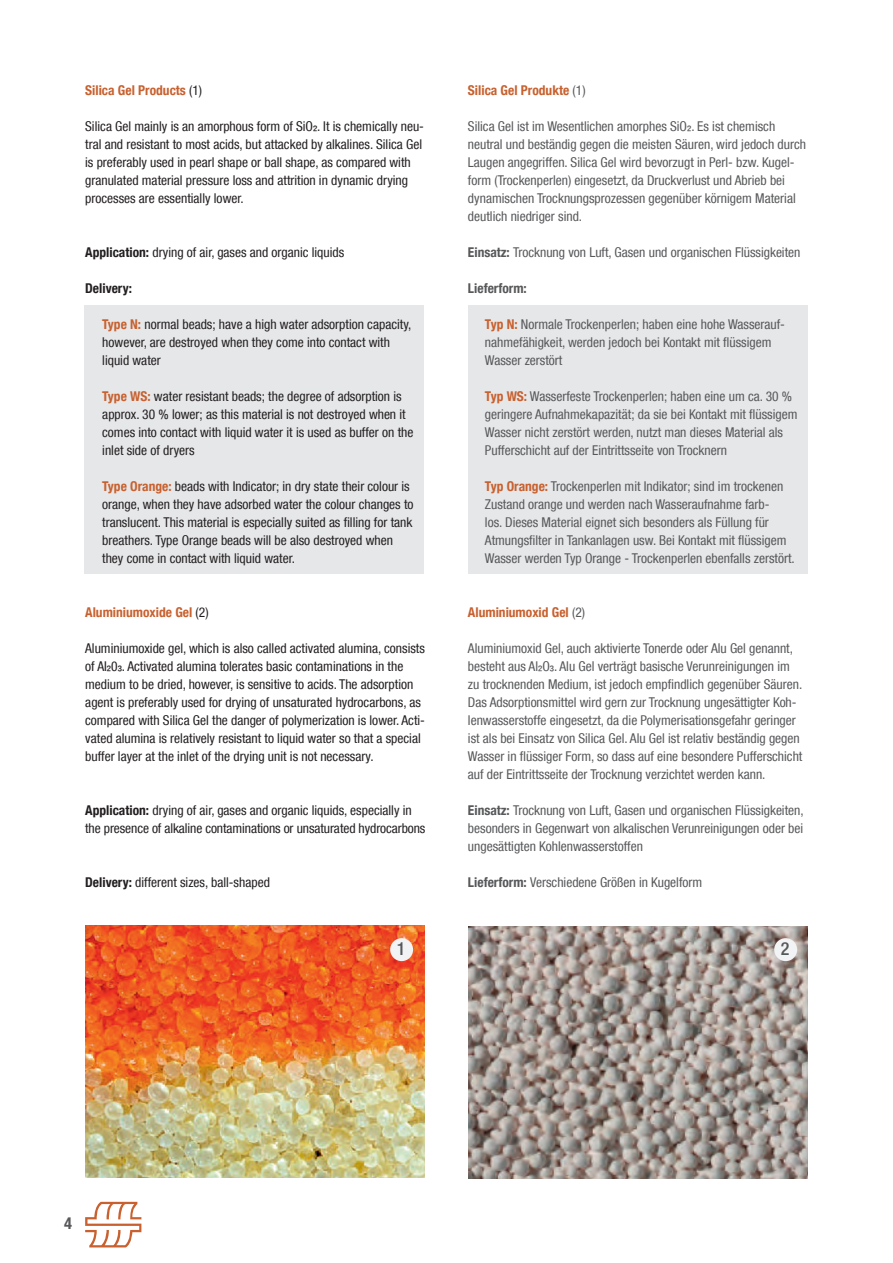
<style>
.page{position:relative;width:893px;height:1263px;background:#fff}
.page>*{position:absolute;margin:0;border:0;box-sizing:border-box;transform-origin:0 0}
.t1{font:500 condensed 18px "Helvetica Neue LT Com";color:#57585a}
.t2{font:700 condensed 16.5px "Helvetica Neue LT Com";color:#57585a}
.t3{font:condensed 13.5px/18px "Helvetica Neue LT Com";color:#57585a}
.t4{font:condensed 13.5px/18px "Helvetica Neue LT Com";color:#231f20}
.t5{font:700 condensed 13.5px "Helvetica Neue LT Com";color:#c8612f}
.t6{font:700 condensed 13.5px "Helvetica Neue LT Com";color:#57585a}
.t7{font:700 condensed 13.5px "Helvetica Neue LT Com";color:#231f20}
.s1{font-weight:400;color:#231f20}
.s2{font-weight:700}
.s3{font-weight:700;color:#c8612f}
.s4{font-weight:400;color:#57585a}
</style>
<div class="page">
<div style="left:469px;top:306px;width:339px;height:268px;background:#e6e7e9"></div>
<div style="left:85px;top:306px;width:339px;height:268px;background:#e6e7e9"></div>
<svg style="left:85px;top:1202px;width:56px;height:45px"></svg>
<img style="left:85px;top:925px;width:339px;height:252px">
<img style="left:468px;top:927px;width:340px;height:251px">
<div style="left:390px;top:938px;width:23px;height:23px;background:#f2f3f4;border-radius:50%"></div>
<div style="left:774px;top:938px;width:23px;height:23px;background:#f2f3f4;border-radius:50%"></div>
<p class="t5" style="left:85px;top:82px;width:118px">Silica Gel Products <span class="s1">(1)</span></p>
<p class="t4" style="left:85px;top:117px;width:340px">Silica Gel mainly is an amorphous form of SiO². It is chemically neu&shy;tral and resistant to most acids, but attacked by alkalines. Silica Gel is preferably used in pearl shape or ball shape, as compared with granulated material pressure loss and attrition in dynamic drying processes are essentially lower.</p>
<p class="t4" style="left:85px;top:243px;width:261px"><span class="s2">Application:</span> drying of air, gases and organic liquids</p>
<p class="t7" style="left:85px;top:280px;width:48px">Delivery:</p>
<p class="t4" style="left:102px;top:315px;width:311px"><span class="s3">Type N:</span> normal beads; have a high water adsorption capacity, however, are destroyed when they come into contact with liquid water</p>
<p class="t4" style="left:102px;top:387px;width:313px"><span class="s3">Type WS:</span> water resistant beads; the degree of adsorption is approx. 30 % lower; as this material is not destroyed when it comes into contact with liquid water it is used as buffer on the inlet side of dryers</p>
<p class="t4" style="left:102px;top:477px;width:313px"><span class="s3">Type Orange:</span> beads with Indicator; in dry state their colour is orange, when they have adsorbed water the colour changes to translucent. This material is especially suited as filling for tank breathers. Type Orange beads will be also destroyed when they come in contact with liquid water.</p>
<p class="t5" style="left:85px;top:604px;width:125px">Aluminiumoxide Gel <span class="s1">(2)</span></p>
<p class="t4" style="left:85px;top:639px;width:341px">Aluminiumoxide gel, which is also called activated alumina, consists of AI²0³. Activated alumina tolerates basic contaminations in the medium to be dried, however, is sensitive to acids. The adsorption agent is preferably used for drying of unsaturated hydrocarbons, as compared with Silica Gel the danger of polymerization is lower. Acti&shy;vated alumina is relatively resistant to liquid water so that a special buffer layer at the inlet of the drying unit is not necessary.</p>
<p class="t4" style="left:85px;top:801px;width:342px"><span class="s2">Application:</span> drying of air, gases and organic liquids, especially in the presence of alkaline contaminations or unsaturated hydrocarbons</p>
<p class="t4" style="left:85px;top:873px;width:186px"><span class="s2">Delivery:</span> different sizes, ball-shaped</p>
<p class="t5" style="left:468px;top:82px;width:119px">Silica Gel Produkte <span class="s4">(1)</span></p>
<p class="t3" style="left:468px;top:117px;width:340px">Silica Gel ist im Wesentlichen amorphes SiO². Es ist chemisch neutral und beständig gegen die meisten Säuren, wird jedoch durch Laugen angegriffen. Silica Gel wird bevorzugt in Perl- bzw. Kugel&shy;form (Trockenperlen) eingesetzt, da Druckverlust und Abrieb bei dynamischen Trocknungsprozessen gegenüber körnigem Material deutlich niedriger sind.</p>
<p class="t3" style="left:468px;top:243px;width:334px"><span class="s2">Einsatz:</span> Trocknung von Luft, Gasen und organischen Flüssigkeiten</p>
<p class="t6" style="left:468px;top:280px;width:60px">Lieferform:</p>
<p class="t3" style="left:485px;top:315px;width:302px"><span class="s3">Typ N:</span> Normale Trockenperlen; haben eine hohe Wasserauf&shy;nahmefähigkeit, werden jedoch bei Kontakt mit flüssigem<br>Wasser zerstört</p>
<p class="t3" style="left:485px;top:387px;width:314px"><span class="s3">Typ WS:</span> Wasserfeste Trockenperlen; haben eine um ca. 30 % geringere Aufnahmekapazität; da sie bei Kontakt mit flüssigem Wasser nicht zerstört werden, nutzt man dieses Material als Pufferschicht auf der Eintrittsseite von Trocknern</p>
<p class="t3" style="left:485px;top:477px;width:311px"><span class="s3">Typ Orange:</span> Trockenperlen mit Indikator; sind im trockenen Zustand orange und werden nach Wasseraufnahme farb-<br>los. Dieses Material eignet sich besonders als Füllung für Atmungsfilter in Tankanlagen usw. Bei Kontakt mit flüssigem Wasser werden Typ Orange - Trockenperlen ebenfalls zerstört.</p>
<p class="t5" style="left:468px;top:604px;width:119px">Aluminiumoxid Gel <span class="s4">(2)</span></p>
<p class="t3" style="left:468px;top:639px;width:336px">Aluminiumoxid Gel, auch aktivierte Tonerde oder Alu Gel genannt, besteht aus Al²O³. Alu Gel verträgt basische Verunreinigungen im zu trocknenden Medium, ist jedoch empfindlich gegenüber Säuren.<br>Das Adsorptionsmittel wird gern zur Trocknung ungesättigter Koh&shy;lenwasserstoffe eingesetzt, da die Polymerisationsgefahr geringer ist als bei Einsatz von Silica Gel. Alu Gel ist relativ beständig gegen Wasser in flüssiger Form, so dass auf eine besondere Pufferschicht auf der Eintrittsseite der Trocknung verzichtet werden kann.</p>
<p class="t3" style="left:468px;top:801px;width:337px;text-align:justify"><span class="s2">Einsatz:</span> Trocknung von Luft, Gasen und organischen Flüssigkeiten, besonders in Gegenwart von alkalischen Verunreinigungen oder bei ungesättigten Kohlenwasserstoffen</p>
<p class="t3" style="left:468px;top:873px;width:236px"><span class="s2">Lieferform:</span> Verschiedene Größen in Kugelform</p>
<h1 class="t1" style="left:397px;top:938px;width:10px">1</h1>
<h1 class="t1" style="left:781px;top:938px;width:10px">2</h1>
<p class="t2" style="left:64px;top:1213px;width:9px">4</p>
</div>
